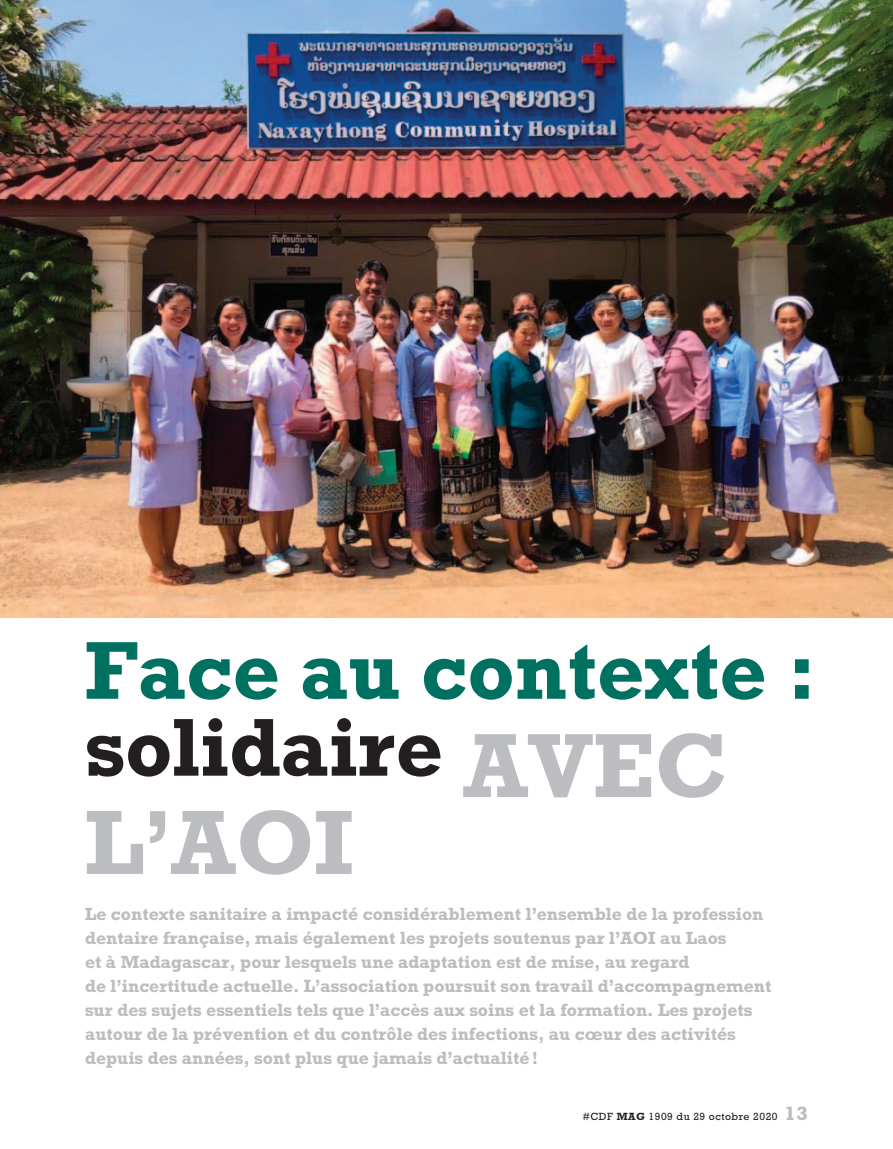
<style>
.page{position:relative;width:893px;height:1149px;background:#fff}
.page>*{position:absolute;margin:0;border:0;box-sizing:border-box;transform-origin:0 0}
.t1{font:700 85.35px "Rockwell";color:#bcbdc0}
.t2{font:700 76.8px/76.8px "Rockwell";color:#007161}
.t3{font:700 16.5px/24px "Rockwell";color:#bcbdc0}
.t4{font:9.75px "Rockwell";letter-spacing:.05em;color:#231f20}
.s1{color:#231f20}
.s2{font-size:85.35px;color:#bcbdc0}
.s3{font-weight:700}
.s4{font-weight:700;font-size:18px;color:#bcbdc0}
</style>
<div class="page">
<img style="left:0;top:0;width:893px;height:617px">
<p class="t2" style="left:85px;top:642px;width:733px">Face au contexte : <span class="s1">solidaire</span> <span class="s2">AVEC</span></p>
<p class="t1" style="left:85px;top:815px;width:269px">L’AOI</p>
<p class="t3" style="left:85px;top:903px;width:688px">Le contexte sanitaire a impacté considérablement l’ensemble de la profession dentaire française, mais également les projets soutenus par l’AOI au Laos<br>et à Madagascar, pour lesquels une adaptation est de mise, au regard<br>de l’incertitude actuelle. L’association poursuit son travail d’accompagnement sur des sujets essentiels tels que l’accès aux soins et la formation. Les projets autour de la prévention et du contrôle des infections, au cœur des activités depuis des années, sont plus que jamais d’actualité!</p>
<p class="t4" style="left:583px;top:1112px;width:227px">#CDF <span class="s3">MAG</span> 1909 du 29 octobre 2020 <span class="s4">13</span></p>
</div>
